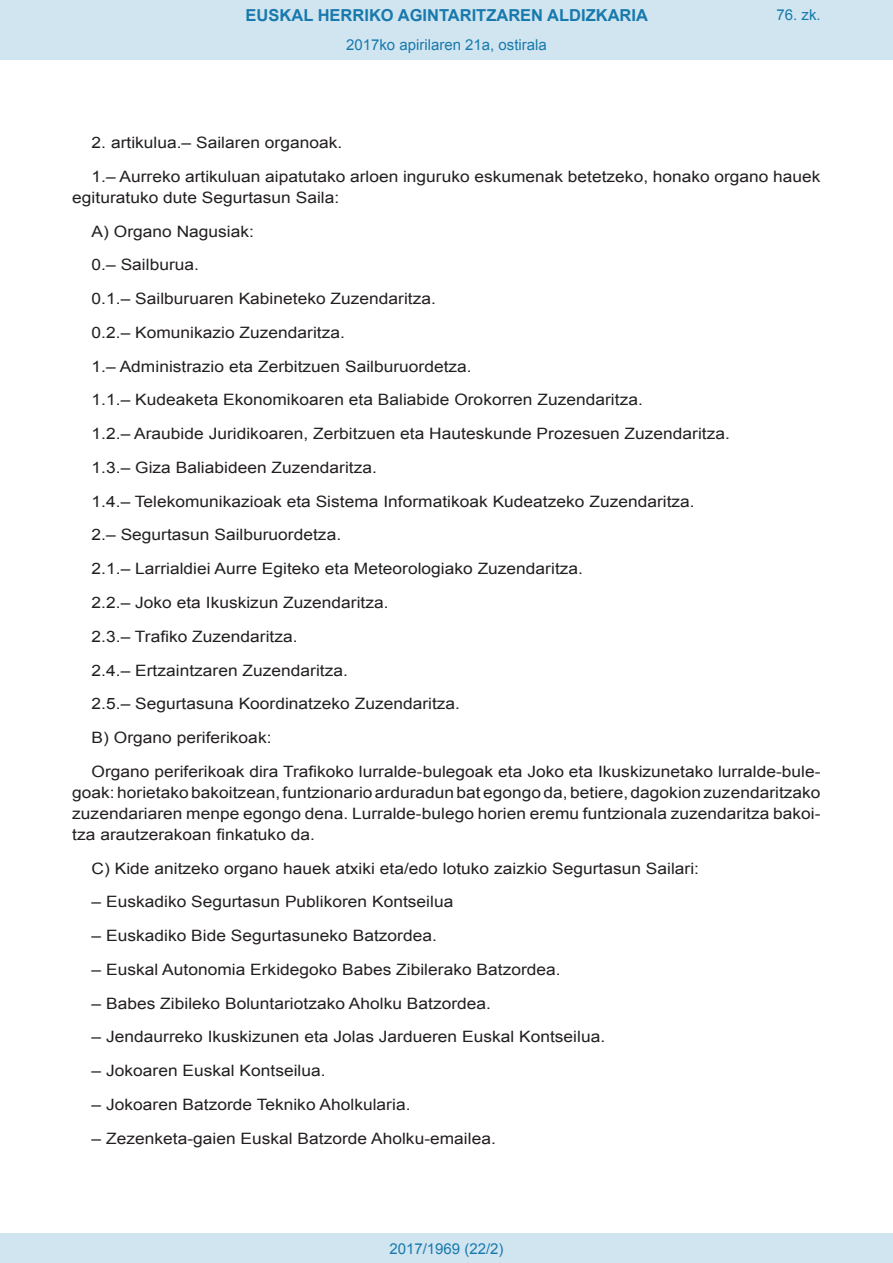
<style>
.page{position:relative;width:893px;height:1263px;background:#fff}
.page>*{position:absolute;margin:0;border:0;box-sizing:border-box;transform-origin:0 0}
.t1{font:700 16.5px "Arial";color:#1879ad}
.BOPVDetalle{font:15.6px/21px "Arial";color:#231f20;scale:1.11 1}
.Paginacion_Centro{font:15px "Arial";color:#1879ad}
</style>
<div class="page">
<div style="left:0;top:0;width:893px;height:60px;background:#d0e5f0"></div>
<div style="left:0;top:1233px;width:893px;height:30px;background:#d0e5f0"></div>
<p class="t1" style="left:246px;top:4px;width:404px">EUSKAL HERRIKO AGINTARITZAREN ALDIZKARIA</p>
<p class="Paginacion_Centro" style="left:346px;top:35px;width:202px">2017ko apirilaren 21a, ostirala</p>
<p class="Paginacion_Centro" style="left:776px;top:5px;width:46px">76. zk.</p>
<p class="BOPVDetalle" style="left:92px;top:132px;width:227px">2. artikulua.– Sailaren organoak.</p>
<p class="BOPVDetalle" style="left:72px;top:166px;width:676px;text-indent:19px">1.– Aurreko artikuluan aipatutako arloen inguruko eskumenak betetzeko, honako organo hauek egituratuko dute Segurtasun Saila:</p>
<p class="BOPVDetalle" style="left:92px;top:221px;width:148px">A) Organo Nagusiak:</p>
<p class="BOPVDetalle" style="left:92px;top:255px;width:98px">0.– Sailburua.</p>
<p class="BOPVDetalle" style="left:92px;top:288px;width:312px">0.1.– Sailburuaren Kabineteko Zuzendaritza.</p>
<p class="BOPVDetalle" style="left:92px;top:322px;width:230px">0.2.– Komunikazio Zuzendaritza.</p>
<p class="BOPVDetalle" style="left:92px;top:356px;width:344px">1.– Administrazio eta Zerbitzuen Sailburuordetza.</p>
<p class="BOPVDetalle" style="left:92px;top:390px;width:498px">1.1.– Kudeaketa Ekonomikoaren eta Baliabide Orokorren Zuzendaritza.</p>
<p class="BOPVDetalle" style="left:92px;top:423px;width:577px">1.2.– Araubide Juridikoaren, Zerbitzuen eta Hauteskunde Prozesuen Zuzendaritza.</p>
<p class="BOPVDetalle" style="left:92px;top:457px;width:259px">1.3.– Giza Baliabideen Zuzendaritza.</p>
<p class="BOPVDetalle" style="left:92px;top:491px;width:545px">1.4.– Telekomunikazioak eta Sistema Informatikoak Kudeatzeko Zuzendaritza.</p>
<p class="BOPVDetalle" style="left:92px;top:525px;width:226px">2.– Segurtasun Sailburuordetza.</p>
<p class="BOPVDetalle" style="left:92px;top:558px;width:444px">2.1.– Larrialdiei Aurre Egiteko eta Meteorologiako Zuzendaritza.</p>
<p class="BOPVDetalle" style="left:92px;top:592px;width:269px">2.2.– Joko eta Ikuskizun Zuzendaritza.</p>
<p class="BOPVDetalle" style="left:92px;top:626px;width:187px">2.3.– Trafiko Zuzendaritza.</p>
<p class="BOPVDetalle" style="left:92px;top:660px;width:232px">2.4.– Ertzaintzaren Zuzendaritza.</p>
<p class="BOPVDetalle" style="left:92px;top:693px;width:333px">2.5.– Segurtasuna Koordinatzeko Zuzendaritza.</p>
<p class="BOPVDetalle" style="left:92px;top:727px;width:164px">B) Organo periferikoak:</p>
<p class="BOPVDetalle" style="left:72px;top:761px;width:676px;text-align:justify;text-indent:19px">Organo periferikoak dira Trafikoko lurralde-bulegoak eta Joko eta Ikuskizunetako lurralde-bule&shy;goak: horietako bakoitzean, funtzionario arduradun bat egongo da, betiere, dagokion zuzendaritzako zuzendariaren menpe egongo dena. Lurralde-bulego horien eremu funtzionala zuzendaritza bakoi&shy;tza arautzerakoan finkatuko da.</p>
<p class="BOPVDetalle" style="left:92px;top:858px;width:549px">C) Kide anitzeko organo hauek atxiki eta/edo lotuko zaizkio Segurtasun Sailari:</p>
<p class="BOPVDetalle" style="left:92px;top:891px;width:327px">– Euskadiko Segurtasun Publikoren Kontseilua</p>
<p class="BOPVDetalle" style="left:92px;top:925px;width:312px">– Euskadiko Bide Segurtasuneko Batzordea.</p>
<p class="BOPVDetalle" style="left:92px;top:959px;width:424px">– Euskal Autonomia Erkidegoko Babes Zibilerako Batzordea.</p>
<p class="BOPVDetalle" style="left:92px;top:993px;width:361px">– Babes Zibileko Boluntariotzako Aholku Batzordea.</p>
<p class="BOPVDetalle" style="left:92px;top:1026px;width:464px">– Jendaurreko Ikuskizunen eta Jolas Jardueren Euskal Kontseilua.</p>
<p class="BOPVDetalle" style="left:92px;top:1060px;width:212px">– Jokoaren Euskal Kontseilua.</p>
<p class="BOPVDetalle" style="left:92px;top:1094px;width:289px">– Jokoaren Batzorde Tekniko Aholkularia.</p>
<p class="BOPVDetalle" style="left:92px;top:1128px;width:366px">– Zezenketa-gaien Euskal Batzorde Aholku-emailea.</p>
<p class="Paginacion_Centro" style="left:389px;top:1238px;width:116px">2017/1969 (22/2)</p>
</div>
